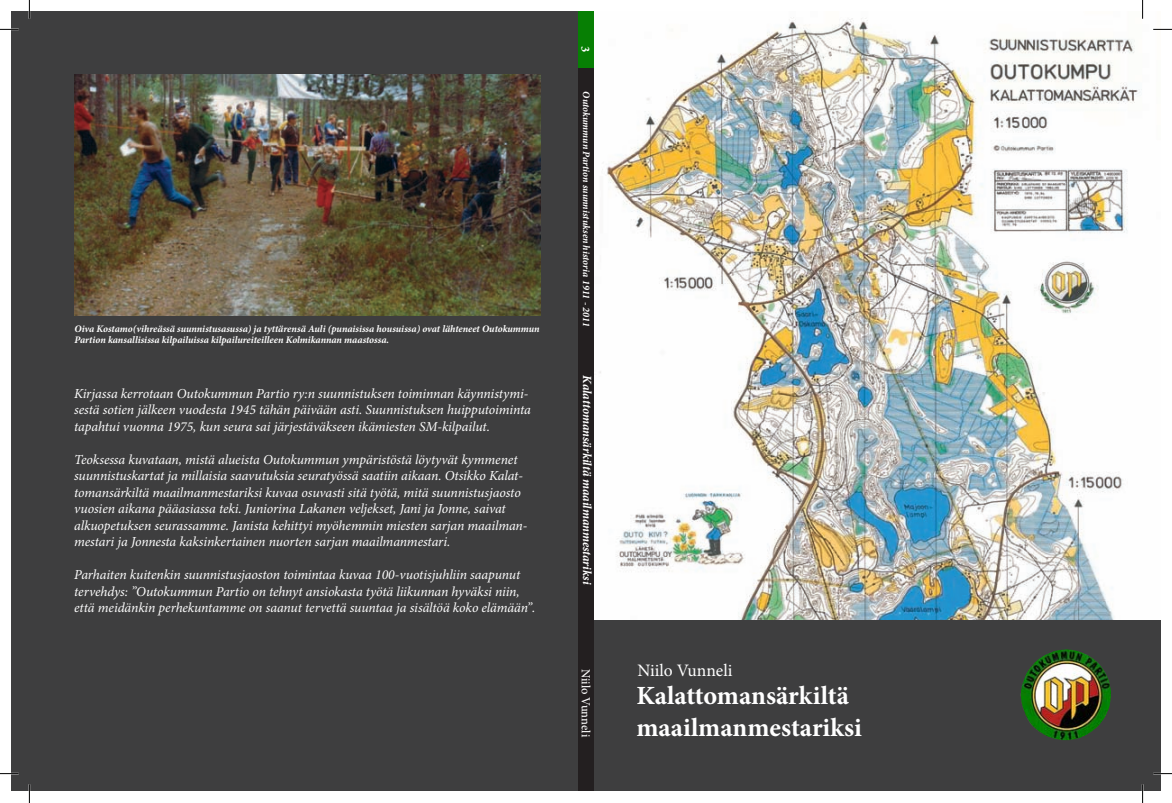
<style>
.page{position:relative;width:1172px;height:803px;background:#fff}
.page>*{position:absolute;margin:0;border:0;box-sizing:border-box;transform-origin:0 0}
.t1{font:700 26.25px/31.5px "Minion Pro";color:#fff}
.t2{font:17.5px "Minion Pro";color:#fff}
.t3{font:italic 13.75px/16.5px "Minion Pro";letter-spacing:-.01em;color:#fff}
.t4{font:italic 700 12.5px "Minion Pro";letter-spacing:-.005em;color:#fff}
.t5{font:500 12.5px "Minion Pro";color:#fff}
.t6{font:700 12.5px "Minion Pro";color:#fff}
.t7{font:italic 700 10px/11.2px "Minion Pro";letter-spacing:-.005em;color:#fff}
</style>
<div class="page">
<div style="left:12px;top:12px;width:574px;height:779px;background:#3e3e3f"></div>
<div style="left:586px;top:12px;width:574px;height:779px;background:#3e3e3f"></div>
<img style="left:1020px;top:649px;width:44px;height:72px">
<img style="left:74px;top:75px;width:467px;height:241px">
<img style="left:594px;top:12px;width:566px;height:607px">
<div style="left:578px;top:12px;width:16px;height:779px;background:#231f20"></div>
<div style="left:578px;top:12px;width:16px;height:56px;background:#077f04"></div>
<svg style="left:0;top:29px;width:18px;height:1px"></svg>
<svg style="left:1153px;top:29px;width:18px;height:1px"></svg>
<svg style="left:0;top:773px;width:18px;height:1px"></svg>
<svg style="left:1154px;top:773px;width:17px;height:1px"></svg>
<svg style="left:29px;top:0;width:1px;height:18px"></svg>
<svg style="left:29px;top:785px;width:1px;height:18px"></svg>
<svg style="left:1141px;top:0;width:2px;height:19px"></svg>
<svg style="left:1141px;top:784px;width:2px;height:19px"></svg>
<p class="t7" style="left:74px;top:323px;width:466px">Oiva Kostamo(vihreässä suunnistusasussa) ja tyttärensä Auli (punaisissa housuissa) ovat lähteneet Outokummun<br>Partion kansallisissa kilpailuissa kilpailureiteilleen Kolmikannan maastossa.</p>
<p class="t3" style="left:74px;top:385px;width:458px">Kirjassa kerrotaan Outokummun Partio ry:n suunnistuksen toiminnan käynnistymi&shy;sestä sotien jälkeen vuodesta 1945 tähän päivään asti. Suunnistuksen huipputoiminta tapahtui vuonna 1975, kun seura sai järjestäväkseen ikämiesten SM-kilpailut.</p>
<p class="t3" style="left:74px;top:451px;width:455px">Teoksessa kuvataan, mistä alueista Outokummun ympäristöstä löytyvät kymmenet suunnistuskartat ja millaisia saavutuksia seuratyössä saatiin aikaan. Otsikko Kalat&shy;tomansärkiltä maailmanmestariksi kuvaa osuvasti sitä työtä, mitä suunnistusjaosto vuosien aikana pääasiassa teki. Juniorina Lakanen veljekset, Jani ja Jonne, saivat alkuopetuksen seurassamme. Janista kehittyi myöhemmin miesten sarjan maailman&shy;mestari ja Jonnesta kaksinkertainen nuorten sarjan maailmanmestari.</p>
<p class="t3" style="left:74px;top:567px;width:462px">Parhaiten kuitenkin suunnistusjaoston toimintaa kuvaa 100-vuotisjuhliin saapunut tervehdys: ”Outokummun Partio on tehnyt ansiokasta työtä liikunnan hyväksi niin, että meidänkin perhekuntamme on saanut tervettä suuntaa ja sisältöä koko elämään”.</p>
<p class="t6" style="left:594px;top:46px;width:8px;rotate:90deg">3</p>
<p class="t7" style="left:592px;top:91px;width:237px;rotate:90deg">Outokummun Partion suunnistuksen historia 1911 - 2011</p>
<p class="t4" style="left:596px;top:375px;width:211px;rotate:90deg">Kalattomansärkiltä maailmanmestariksi</p>
<p class="t5" style="left:594px;top:668px;width:70px;rotate:90deg">Niilo Vunneli</p>
<p class="t2" style="left:637px;top:658px;width:97px">Niilo Vunneli</p>
<h1 class="t1" style="left:636px;top:680px;width:227px">Kalattomansärkiltä maailmanmestariksi</h1>
</div>
